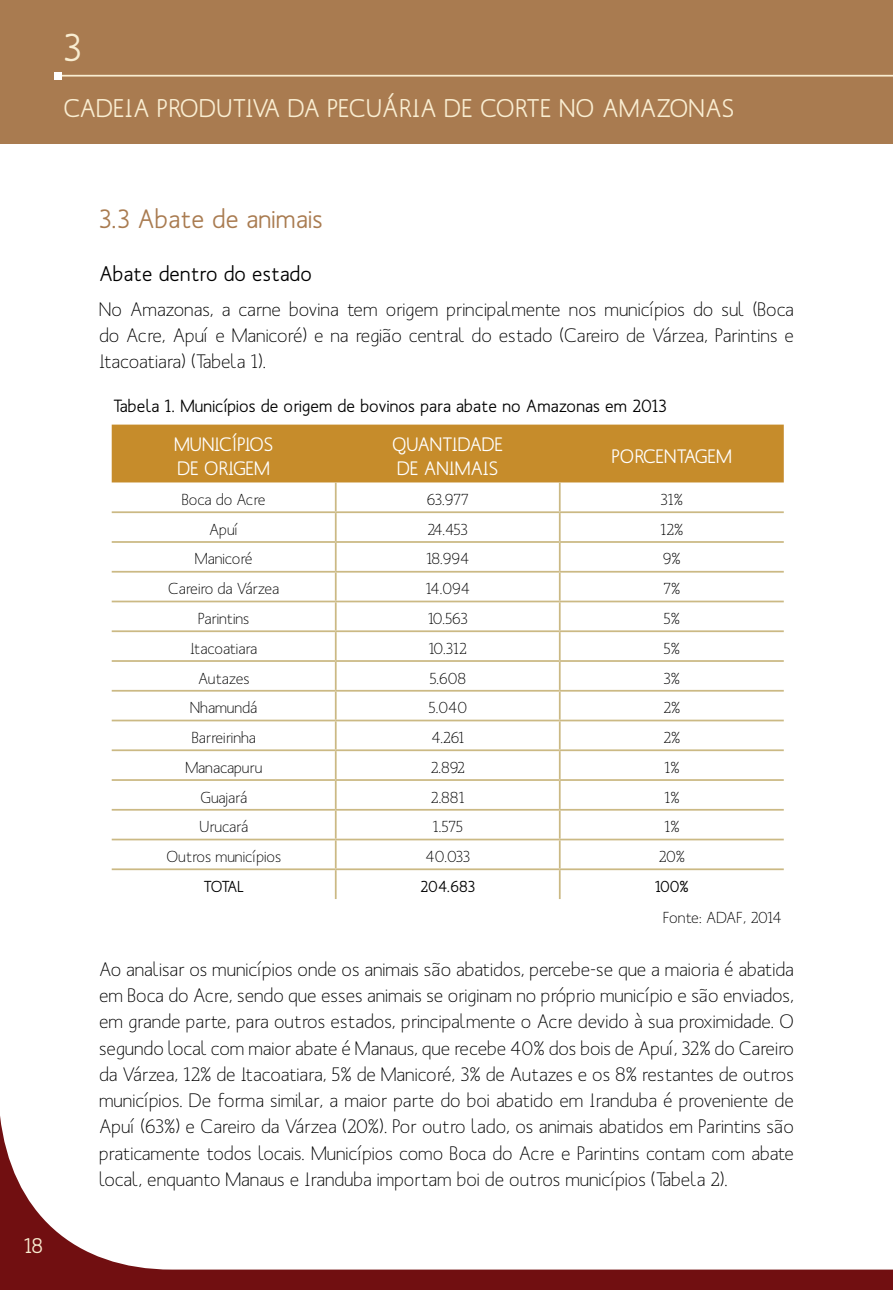
<style>
.page{position:relative;width:893px;height:1290px;background:#fff}
.page>*{position:absolute;margin:0;border:0;box-sizing:border-box;transform-origin:0 0}
.t1{font:500 38.5px "Mank Sans";color:#f9edd1}
.t2{font:500 26.25px "Mank Sans";letter-spacing:.01em;color:#a97b50}
.t3{font:500 25.38px "Mank Sans";letter-spacing:.01em;color:#f9edd1}
.t4{font:500 21px "Mank Sans";letter-spacing:.01em;color:#000}
.t5{font:500 21px "Mank Sans";color:#f9edd1}
.t6{font:19.25px/26.2px "Mank Sans";color:#000;text-align:justify}
.t7{font:500 19.25px/23.1px "Mank Sans";color:#fff}
.t8{font:500 17.5px "Mank Sans";letter-spacing:.01em;color:#000}
.t9{font:15.75px "Mank Sans";color:#000}
.t10{font:500 15.75px "Mank Sans";color:#000}
</style>
<div class="page">
<svg style="left:0;top:1116px;width:893px;height:174px"></svg>
<div style="left:112px;top:425px;width:672px;height:57px;background:#c68c2b"></div>
<hr style="left:335px;top:482px;width:2px;height:29px;background:#cbb984">
<hr style="left:559px;top:482px;width:2px;height:29px;background:#cbb984">
<hr style="left:112px;top:511px;width:224px;height:2px;background:#cbb984">
<hr style="left:336px;top:511px;width:224px;height:2px;background:#cbb984">
<hr style="left:335px;top:513px;width:2px;height:28px;background:#cbb984">
<hr style="left:560px;top:511px;width:224px;height:2px;background:#cbb984">
<hr style="left:559px;top:513px;width:2px;height:28px;background:#cbb984">
<hr style="left:112px;top:541px;width:224px;height:2px;background:#cbb984">
<hr style="left:336px;top:541px;width:224px;height:2px;background:#cbb984">
<hr style="left:335px;top:543px;width:2px;height:28px;background:#cbb984">
<hr style="left:560px;top:541px;width:224px;height:2px;background:#cbb984">
<hr style="left:559px;top:543px;width:2px;height:28px;background:#cbb984">
<hr style="left:112px;top:571px;width:224px;height:2px;background:#cbb984">
<hr style="left:336px;top:571px;width:224px;height:2px;background:#cbb984">
<hr style="left:335px;top:573px;width:2px;height:28px;background:#cbb984">
<hr style="left:560px;top:571px;width:224px;height:2px;background:#cbb984">
<hr style="left:559px;top:573px;width:2px;height:28px;background:#cbb984">
<hr style="left:112px;top:601px;width:224px;height:1px;background:#cbb984">
<hr style="left:336px;top:601px;width:224px;height:1px;background:#cbb984">
<hr style="left:335px;top:602px;width:2px;height:28px;background:#cbb984">
<hr style="left:560px;top:601px;width:224px;height:1px;background:#cbb984">
<hr style="left:559px;top:602px;width:2px;height:28px;background:#cbb984">
<hr style="left:112px;top:630px;width:224px;height:2px;background:#cbb984">
<hr style="left:336px;top:630px;width:224px;height:2px;background:#cbb984">
<hr style="left:335px;top:632px;width:2px;height:28px;background:#cbb984">
<hr style="left:560px;top:630px;width:224px;height:2px;background:#cbb984">
<hr style="left:559px;top:632px;width:2px;height:28px;background:#cbb984">
<hr style="left:112px;top:660px;width:224px;height:2px;background:#cbb984">
<hr style="left:336px;top:660px;width:224px;height:2px;background:#cbb984">
<hr style="left:335px;top:662px;width:2px;height:28px;background:#cbb984">
<hr style="left:560px;top:660px;width:224px;height:2px;background:#cbb984">
<hr style="left:559px;top:662px;width:2px;height:28px;background:#cbb984">
<hr style="left:112px;top:690px;width:224px;height:2px;background:#cbb984">
<hr style="left:336px;top:690px;width:224px;height:2px;background:#cbb984">
<hr style="left:335px;top:692px;width:2px;height:28px;background:#cbb984">
<hr style="left:560px;top:690px;width:224px;height:2px;background:#cbb984">
<hr style="left:559px;top:692px;width:2px;height:28px;background:#cbb984">
<hr style="left:112px;top:720px;width:224px;height:1px;background:#cbb984">
<hr style="left:336px;top:720px;width:224px;height:1px;background:#cbb984">
<hr style="left:335px;top:721px;width:2px;height:28px;background:#cbb984">
<hr style="left:560px;top:720px;width:224px;height:1px;background:#cbb984">
<hr style="left:559px;top:721px;width:2px;height:28px;background:#cbb984">
<hr style="left:112px;top:749px;width:224px;height:2px;background:#cbb984">
<hr style="left:336px;top:749px;width:224px;height:2px;background:#cbb984">
<hr style="left:335px;top:751px;width:2px;height:28px;background:#cbb984">
<hr style="left:560px;top:749px;width:224px;height:2px;background:#cbb984">
<hr style="left:559px;top:751px;width:2px;height:28px;background:#cbb984">
<hr style="left:112px;top:779px;width:224px;height:2px;background:#cbb984">
<hr style="left:336px;top:779px;width:224px;height:2px;background:#cbb984">
<hr style="left:335px;top:781px;width:2px;height:28px;background:#cbb984">
<hr style="left:560px;top:779px;width:224px;height:2px;background:#cbb984">
<hr style="left:559px;top:781px;width:2px;height:28px;background:#cbb984">
<hr style="left:112px;top:809px;width:224px;height:2px;background:#cbb984">
<hr style="left:336px;top:809px;width:224px;height:2px;background:#cbb984">
<hr style="left:335px;top:811px;width:2px;height:28px;background:#cbb984">
<hr style="left:560px;top:809px;width:224px;height:2px;background:#cbb984">
<hr style="left:559px;top:811px;width:2px;height:28px;background:#cbb984">
<hr style="left:112px;top:839px;width:224px;height:1px;background:#cbb984">
<hr style="left:336px;top:839px;width:224px;height:1px;background:#cbb984">
<hr style="left:335px;top:840px;width:2px;height:28px;background:#cbb984">
<hr style="left:560px;top:839px;width:224px;height:1px;background:#cbb984">
<hr style="left:559px;top:840px;width:2px;height:28px;background:#cbb984">
<hr style="left:112px;top:868px;width:224px;height:2px;background:#cbb984">
<hr style="left:336px;top:868px;width:224px;height:2px;background:#cbb984">
<hr style="left:335px;top:870px;width:2px;height:29px;background:#cbb984">
<hr style="left:560px;top:868px;width:224px;height:2px;background:#cbb984">
<hr style="left:559px;top:870px;width:2px;height:29px;background:#cbb984">
<div style="left:0;top:0;width:893px;height:144px;background:#a97b50"></div>
<hr style="left:54px;top:75px;width:839px;height:2px;background:#f9edd1">
<div style="left:54px;top:72px;width:8px;height:8px;background:#fff"></div>
<h1 class="t1" style="left:64px;top:23px;width:20px">3</h1>
<h3 class="t3" style="left:64px;top:92px;width:672px">CADEIA PRODUTIVA DA PECUÁRIA DE CORTE NO AMAZONAS</h3>
<p class="t5" style="left:24px;top:1233px;width:21px">18</p>
<h2 class="t2" style="left:99px;top:202px;width:225px">3.3 Abate de animais</h2>
<p class="t4" style="left:99px;top:260px;width:214px">Abate dentro do estado</p>
<p class="t6" style="left:99px;top:296px;width:696px">No Amazonas, a carne bovina tem origem principalmente nos municípios do sul (Boca do Acre, Apuí e Manicoré) e na região central do estado (Careiro de Várzea, Parintins e Itacoatiara) (Tabela 1).</p>
<p class="t8" style="left:113px;top:395px;width:555px">Tabela 1. Municípios de origem de bovinos para abate no Amazonas em 2013</p>
<p class="t7" style="left:174px;top:433px;width:101px">MUNICÍPIOS<br>DE ORIGEM</p>
<p class="t7" style="left:392px;top:433px;width:112px">QUANTIDADE<br>DE ANIMAIS</p>
<p class="t7" style="left:612px;top:444px;width:122px">PORCENTAGEM</p>
<p class="t9" style="left:182px;top:490px;width:85px">Boca do Acre</p>
<p class="t9" style="left:427px;top:490px;width:44px">63.977</p>
<p class="t9" style="left:660px;top:490px;width:24px">31%</p>
<p class="t9" style="left:209px;top:519px;width:31px">Apuí</p>
<p class="t9" style="left:428px;top:519px;width:42px">24.453</p>
<p class="t9" style="left:660px;top:519px;width:25px">12%</p>
<p class="t9" style="left:195px;top:549px;width:59px">Manicoré</p>
<p class="t9" style="left:426px;top:549px;width:45px">18.994</p>
<p class="t9" style="left:663px;top:549px;width:19px">9%</p>
<p class="t9" style="left:168px;top:579px;width:112px">Careiro da Várzea</p>
<p class="t9" style="left:426px;top:579px;width:46px">14.094</p>
<p class="t9" style="left:663px;top:579px;width:18px">7%</p>
<p class="t9" style="left:198px;top:609px;width:53px">Parintins</p>
<p class="t9" style="left:428px;top:609px;width:42px">10.563</p>
<p class="t9" style="left:663px;top:609px;width:18px">5%</p>
<p class="t9" style="left:190px;top:638px;width:69px">Itacoatiara</p>
<p class="t9" style="left:429px;top:638px;width:40px">10.312</p>
<p class="t9" style="left:663px;top:638px;width:18px">5%</p>
<p class="t9" style="left:198px;top:668px;width:53px">Autazes</p>
<p class="t9" style="left:429px;top:668px;width:38px">5.608</p>
<p class="t9" style="left:663px;top:668px;width:18px">3%</p>
<p class="t9" style="left:190px;top:698px;width:69px">Nhamundá</p>
<p class="t9" style="left:429px;top:698px;width:40px">5.040</p>
<p class="t9" style="left:663px;top:698px;width:19px">2%</p>
<p class="t9" style="left:192px;top:728px;width:66px">Barreirinha</p>
<p class="t9" style="left:431px;top:728px;width:34px">4.261</p>
<p class="t9" style="left:663px;top:728px;width:19px">2%</p>
<p class="t9" style="left:185px;top:757px;width:78px">Manacapuru</p>
<p class="t9" style="left:431px;top:757px;width:36px">2.892</p>
<p class="t9" style="left:664px;top:757px;width:17px">1%</p>
<p class="t9" style="left:201px;top:787px;width:48px">Guajará</p>
<p class="t9" style="left:431px;top:787px;width:35px">2.881</p>
<p class="t9" style="left:664px;top:787px;width:17px">1%</p>
<p class="t9" style="left:200px;top:817px;width:50px">Urucará</p>
<p class="t9" style="left:433px;top:817px;width:32px">1.575</p>
<p class="t9" style="left:664px;top:817px;width:17px">1%</p>
<p class="t9" style="left:166px;top:847px;width:116px">Outros municípios</p>
<p class="t9" style="left:426px;top:847px;width:46px">40.033</p>
<p class="t9" style="left:659px;top:847px;width:28px">20%</p>
<p class="t10" style="left:204px;top:876px;width:42px">TOTAL</p>
<p class="t10" style="left:420px;top:876px;width:56px">204.683</p>
<p class="t10" style="left:655px;top:876px;width:35px">100%</p>
<p class="t9" style="left:663px;top:908px;width:120px">Fonte: ADAF, 2014</p>
<p class="t6" style="left:99px;top:956px;width:696px">Ao analisar os municípios onde os animais são abatidos, percebe-se que a maioria é abatida em Boca do Acre, sendo que esses animais se originam no próprio município e são enviados, em grande parte, para outros estados, principalmente o Acre devido à sua proximidade. O segundo local com maior abate é Manaus, que recebe 40% dos bois de Apuí, 32% do Careiro da Várzea, 12% de Itacoatiara, 5% de Manicoré, 3% de Autazes e os 8% restantes de outros municípios. De forma similar, a maior parte do boi abatido em Iranduba é proveniente de Apuí (63%) e Careiro da Várzea (20%). Por outro lado, os animais abatidos em Parintins são praticamente todos locais. Municípios como Boca do Acre e Parintins contam com abate local, enquanto Manaus e Iranduba importam boi de outros municípios (Tabela 2).</p>
</div>
